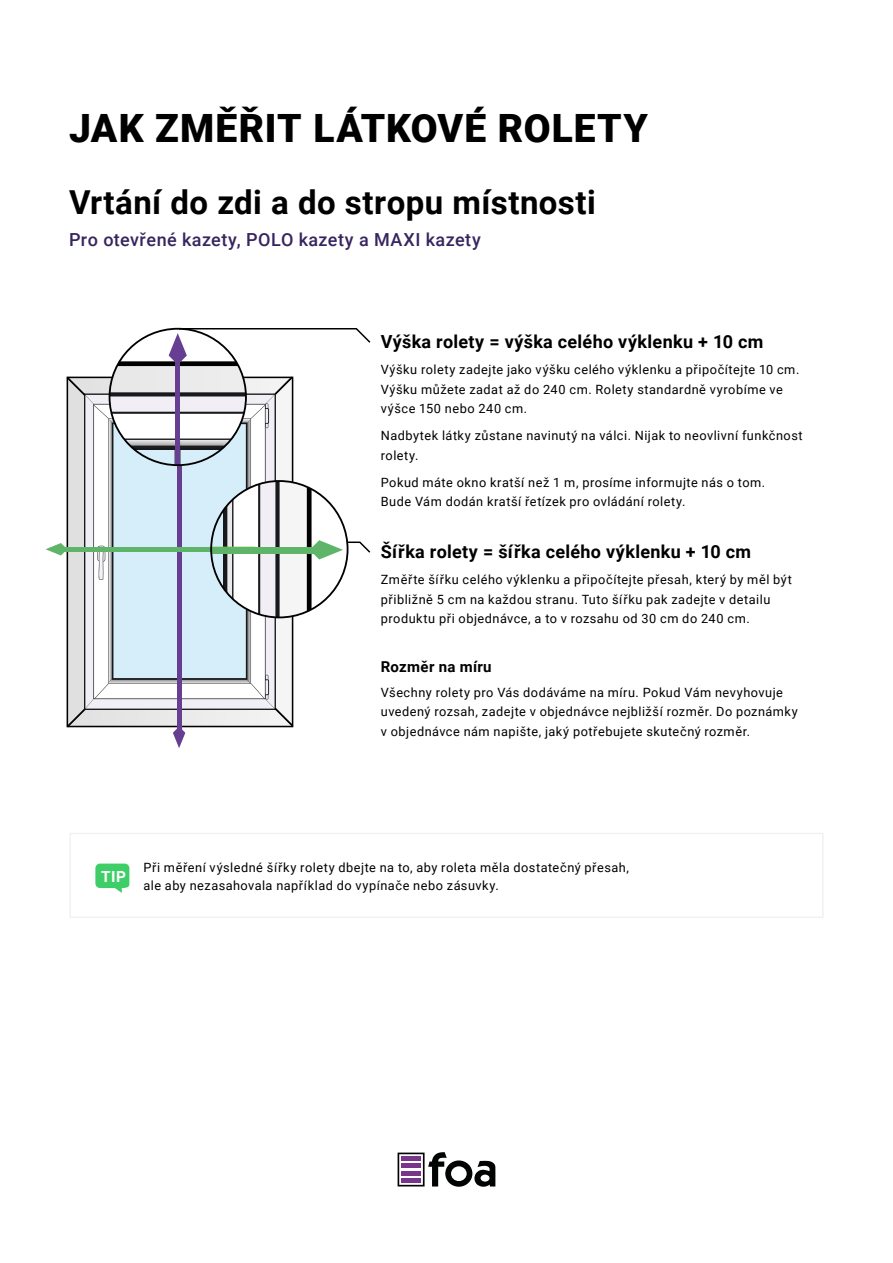
<style>
.page{position:relative;width:893px;height:1263px;background:#fff}
.page>*{position:absolute;margin:0;border:0;box-sizing:border-box;transform-origin:0 0}
.t1{font:900 39px "Roboto";letter-spacing:.025em;color:#000}
.t2{font:700 33px "Roboto";letter-spacing:.015em;color:#000}
.t3{font:700 18px "Roboto";letter-spacing:.02em;color:#000}
.t4{font:500 18px "Roboto";letter-spacing:.025em;color:#37255f}
.t5{font:700 15.3px "Roboto";color:#fff}
.t6{font:700 15px "Roboto";letter-spacing:.025em;color:#000}
.t7{font:12.75px/19.5px "Roboto";letter-spacing:.04em;color:#000}
</style>
<div class="page">
<svg style="left:398px;top:1152px;width:97px;height:35px"></svg>
<div style="left:69px;top:833px;width:755px;height:85px;border:2px solid #f1f1f1"></div>
<svg style="left:95px;top:863px;width:34px;height:30px"></svg>
<svg style="left:46px;top:327px;width:325px;height:421px"></svg>
<h1 class="t1" style="left:69px;top:101px;width:580px">JAK ZMĚŘIT LÁTKOVÉ ROLETY</h1>
<h2 class="t2" style="left:69px;top:179px;width:528px">Vrtání do zdi a do stropu místnosti</h2>
<h3 class="t4" style="left:69px;top:227px;width:413px">Pro otevřené kazety, POLO kazety a MAXI kazety</h3>
<h3 class="t3" style="left:381px;top:329px;width:384px">Výška rolety = výška celého výklenku + 10 cm</h3>
<p class="t7" style="left:381px;top:359px;width:420px">Výšku rolety zadejte jako výšku celého výklenku a připočítejte 10 cm.<br>Výšku můžete zadat až do 240 cm. Rolety standardně vyrobíme ve výšce 150 nebo 240 cm.</p>
<p class="t7" style="left:381px;top:425px;width:423px">Nadbytek látky zůstane navinutý na válci. Nijak to neovlivní funkčnost rolety.</p>
<p class="t7" style="left:381px;top:472px;width:386px">Pokud máte okno kratší než 1 m, prosíme informujte nás o tom.<br>Bude Vám dodán kratší řetízek pro ovládání rolety.</p>
<h3 class="t3" style="left:381px;top:539px;width:372px">Šířka rolety = šířka celého výklenku + 10 cm</h3>
<p class="t7" style="left:381px;top:569px;width:413px">Změřte šířku celého výklenku a připočítejte přesah, který by měl být přibližně 5 cm na každou stranu. Tuto šířku pak zadejte v detailu produktu při objednávce, a to v rozsahu od 30 cm do 240 cm.</p>
<p class="t6" style="left:381px;top:657px;width:112px">Rozměr na míru</p>
<p class="t7" style="left:381px;top:682px;width:419px">Všechny rolety pro Vás dodáváme na míru. Pokud Vám nevyhovuje uvedený rozsah, zadejte v objednávce nejbližší rozměr. Do poznámky v objednávce nám napište, jaký potřebujete skutečný rozměr.</p>
<p class="t5" style="left:101px;top:866px;width:26px">TIP</p>
<p class="t7" style="left:143px;top:857px;width:487px;line-height:18px">Při měření výsledné šířky rolety dbejte na to, aby roleta měla dostatečný přesah, ale aby nezasahovala například do vypínače nebo zásuvky.</p>
</div>
